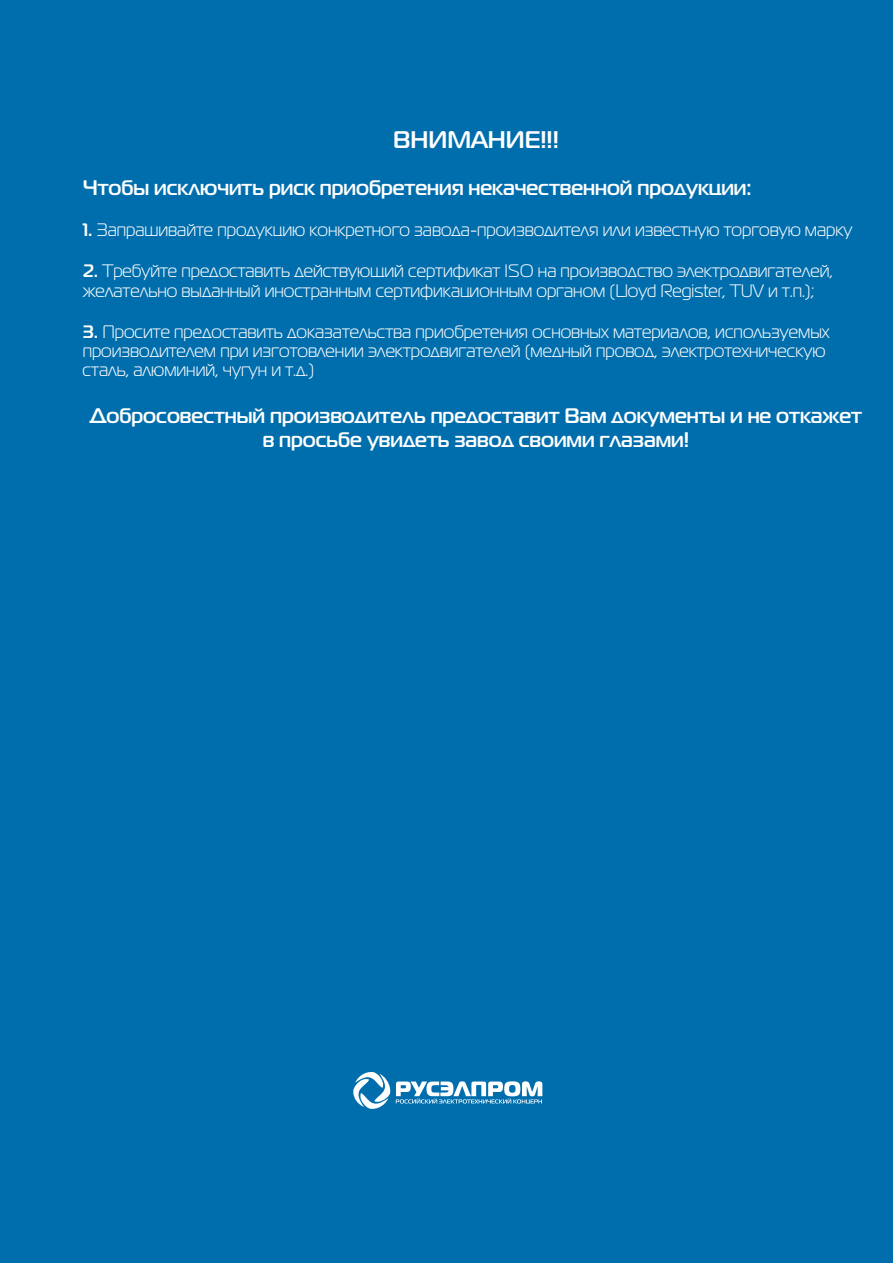
<style>
.page{position:relative;width:893px;height:1263px;background:#006ead}
.page>*{position:absolute;margin:0;border:0;box-sizing:border-box;transform-origin:0 0}
.t1{font:700 24px "Magistral C";color:#fff}
.t2{font:700 21px/24px "Magistral C";letter-spacing:-.03em;color:#fff;text-align:center}
.t3{font:18px/19.2px "Magistral C";letter-spacing:-.025em;color:#fff}
.s1{font-weight:700}
</style>
<div class="page">
<svg style="left:353px;top:1072px;width:37px;height:37px"></svg>
<svg style="left:396px;top:1081px;width:146px;height:22px"></svg>
<h1 class="t1" style="left:393px;top:129px;width:167px">ВН И М АН И Е!!!</h1>
<p class="t2" style="left:83px;top:176px;width:670px">Ч тобы исклю чить риск приобретения некачественной продукции:</p>
<p class="t3" style="left:83px;top:221px;width:772px"><span class="s1">1.</span> Запраш ивайте продукцию конкретного завода-производителя или известную торговую м арку</p>
<p class="t3" style="left:83px;top:262px;width:752px"><span class="s1">2.</span> Требуйте предоставить действую щ ий сертиф икат ISO на производство электродвигателей, ж елательно выданный иностранным сертиф икационным органом (Lloyd Register, TUV и т.п.);</p>
<p class="t3" style="left:83px;top:322px;width:750px"><span class="s1">3.</span> П росите предоставить доказательства приобретения основных м атериалов, используем ых производителем при изготовлении электродвигателей (м едный провод, электротехническую сталь, алю м иний, чугун и т.д.)</p>
<p class="t2" style="left:90px;top:404px;width:775px">Д обросовестны й производитель предоставит В ам докум енты и не откаж ет в просьбе увидеть завод своим и глазам и!</p>
</div>
